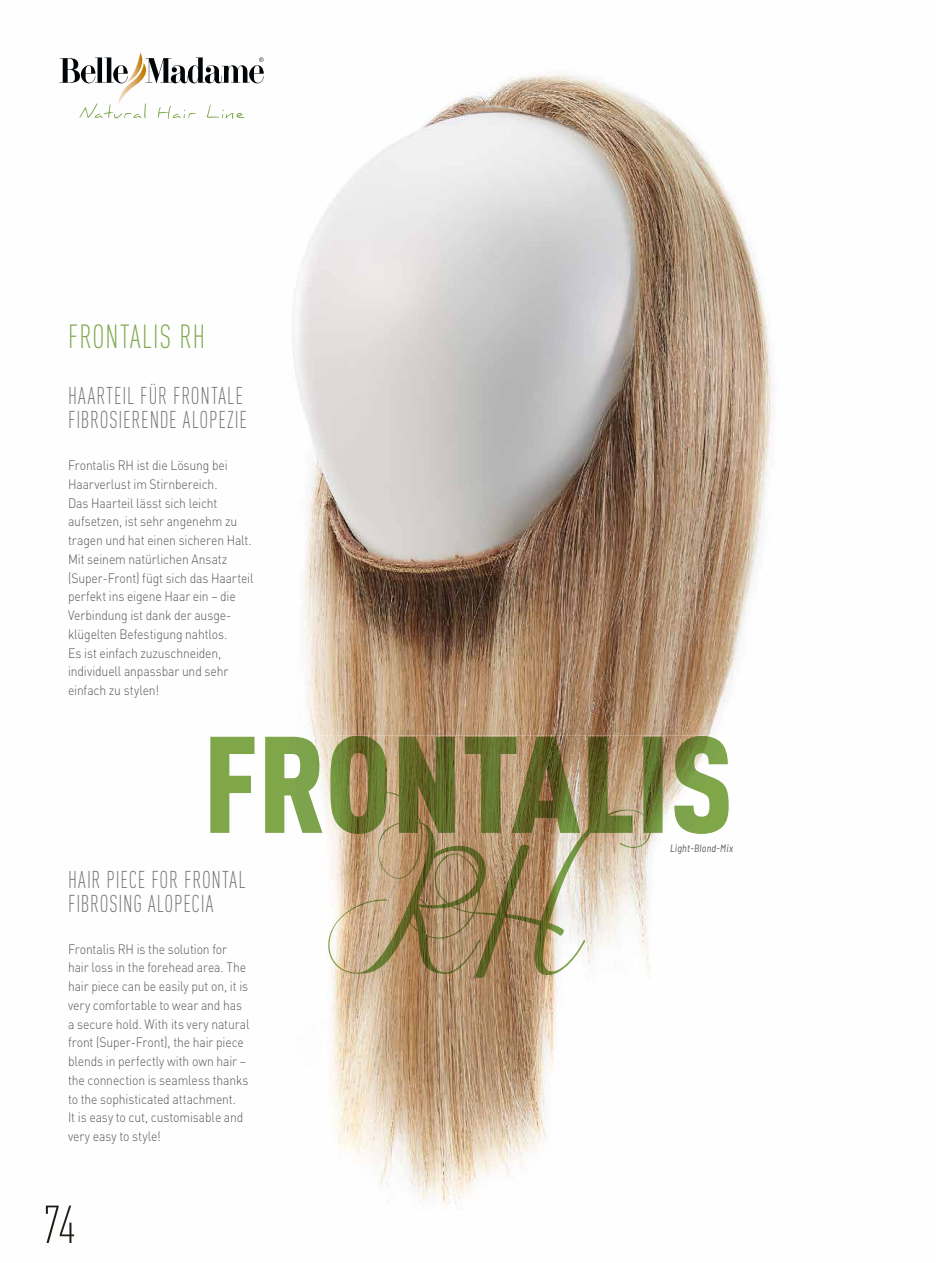
<style>
.page{position:relative;width:936px;height:1263px;background:#fff}
.page>*{position:absolute;margin:0;border:0;box-sizing:border-box;transform-origin:0 0}
.t1{font:300 52.5px "DIN Cond DIN Cond";color:#201d16}
.t2{font:300 33px "DIN Cond DIN Cond";letter-spacing:.035em;color:#7da64a;scale:.9 1}
.t3{font:300 24px/24px "DIN Cond DIN Cond";letter-spacing:.035em;color:#6f7070;scale:.9 1}
.t4{font:300 13.5px/18.8px "DIN Pro";letter-spacing:-.01em;color:#555756;scale:.9 1}
.t5{font:italic semi-condensed 10.5px "Barlow";letter-spacing:.03em;color:#555756;scale:.94 1}
</style>
<div class="page">
<img style="left:59px;top:52px;width:714px;height:1154px">
<svg style="left:60px;top:53px;width:204px;height:66px"></svg>
<img style="left:210px;top:736px;width:523px;height:98px">
<img style="left:328px;top:834px;width:323px;height:144px">
<img style="left:328px;top:792px;width:323px;height:42px">
<h2 class="t2" style="left:68px;top:317px;width:154px">FRONTALIS RH</h2>
<h3 class="t3" style="left:68px;top:384px;width:200px">HAARTEIL FÜR FRONTALE<br>FIBROSIERENDE ALOPEZIE</h3>
<p class="t4" style="left:68px;top:455px;width:207px">Frontalis RH ist die Lösung bei<br>Haarverlust im Stirnbereich.<br>Das Haarteil lässt sich leicht aufsetzen, ist sehr angenehm zu tragen und hat einen sicheren Halt.<br>Mit seinem natürlichen Ansatz (Super-Front) fügt sich das Haarteil perfekt ins eigene Haar ein – die<br>Verbindung ist dank der ausge&shy;klügelten Befestigung nahtlos.<br>Es ist einfach zuzuschneiden, individuell anpassbar und sehr einfach zu stylen!</p>
<h3 class="t3" style="left:68px;top:867px;width:198px">HAIR PIECE FOR FRONTAL<br>FIBROSING ALOPECIA</h3>
<p class="t4" style="left:68px;top:939px;width:203px">Frontalis RH is the solution for hair loss in the forehead area. The hair piece can be easily put on, it is very comfortable to wear and has a secure hold. With its very natural front (Super-Front), the hair piece blends in perfectly with own hair – the connection is seamless thanks to the sophisticated attachment.<br>It is easy to cut, customisable and very easy to style!</p>
<h1 class="t1" style="left:43px;top:1194px;width:34px">74</h1>
<p class="t5" style="left:670px;top:840px;width:69px">Light-Blond-Mix</p>
</div>
